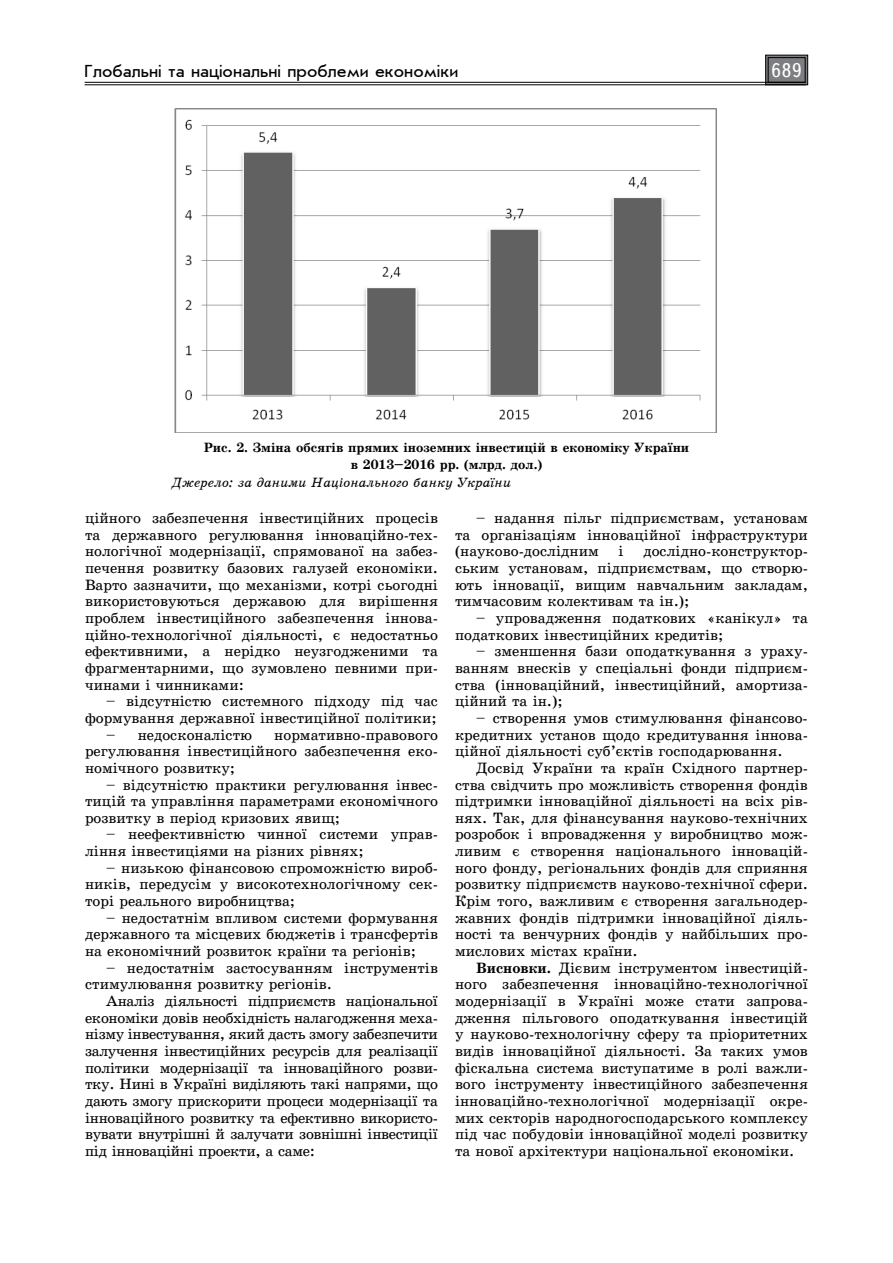
<style>
.page{position:relative;width:893px;height:1263px;background:#fff}
.page>*{position:absolute;margin:0;border:0;box-sizing:border-box;transform-origin:0 0}
.t1{font:19.5px "Ukrainian Text";color:#fff}
.t2{font:18px "Ukrainian Journal Sans";color:#000}
.t3{font:15px/16.6px "Ukrainian School";color:#000;text-align:justify}
.t4{font:700 13.5px/16.6px "Ukrainian School";color:#000;text-align:center}
.t5{font:italic 13.5px "Ukrainian School";color:#000}
.s1{font-weight:700}
</style>
<div class="page">
<svg style="left:765px;top:55px;width:43px;height:30px"></svg>
<div style="left:768px;top:57px;width:37px;height:26px;border:1px solid #000"></div>
<hr style="left:85px;top:82px;width:721px;height:1px;background:#000">
<hr style="left:85px;top:85px;width:721px;height:1px;background:#000">
<img style="left:174px;top:108px;width:542px;height:325px">
<p class="t2" style="left:85px;top:62px;width:375px">Глобальні та національні проблеми економіки</p>
<h1 class="t1" style="left:771px;top:60px;width:32px">689</h1>
<p class="t4" style="left:204px;top:439px;width:487px">Рис. 2. Зміна обсягів прямих іноземних інвестицій в економіку України в 2013–2016 рр. (млрд. дол.)</p>
<p class="t5" style="left:172px;top:475px;width:340px">Джерело: за даними Національного банку України</p>
<p class="t3" style="left:85px;top:510px;width:354px">ційного забезпечення інвестиційних процесів та державного регулювання інноваційно-тех&shy;нологічної модернізації, спрямованої на забез&shy;печення розвитку базових галузей економіки.<br>Варто зазначити, що механізми, котрі сьогодні використовуються державою для вирішення проблем інвестиційного забезпечення іннова&shy;ційно-технологічної діяльності, є недостатньо ефективними, а нерідко неузгодженими та фрагментарними, що зумовлено певними при&shy;чинами і чинниками:</p>
<p class="t3" style="left:85px;top:693px;width:354px;text-align:right">– відсутністю системного підходу під час формування державної інвестиційної політики;</p>
<p class="t3" style="left:106px;top:726px;width:147px">– недосконалістю</p>
<p class="t3" style="left:85px;top:726px;width:354px;text-indent:189px">нормативно-правового регулювання інвестиційного забезпечення еко&shy;номічного розвитку;</p>
<p class="t3" style="left:85px;top:776px;width:354px;text-indent:21px">– відсутністю практики регулювання інвес&shy;тицій та управління параметрами економічного розвитку в період кризових явищ;</p>
<p class="t3" style="left:85px;top:826px;width:354px;text-indent:21px">– неефективністю чинної системи управ&shy;ління інвестиціями на різних рівнях;</p>
<p class="t3" style="left:85px;top:859px;width:354px;text-indent:21px">– низькою фінансовою спроможністю вироб&shy;ників, передусім у високотехнологічному сек&shy;торі реального виробництва;</p>
<p class="t3" style="left:85px;top:909px;width:354px;text-indent:21px">– недостатнім впливом системи формування державного та місцевих бюджетів і трансфертів на економічний розвиток країни та регіонів;</p>
<p class="t3" style="left:85px;top:959px;width:354px;text-indent:21px">– недостатнім застосуванням інструментів стимулювання розвитку регіонів.</p>
<p class="t3" style="left:85px;top:993px;width:354px;text-indent:21px">Аналіз діяльності підприємств національної економіки довів необхідність налагодження меха&shy;нізму інвестування, який дасть змогу забезпечити залучення інвестиційних ресурсів для реалізації політики модернізації та інноваційного розви&shy;тку. Нині в Україні виділяють такі напрями, що дають змогу прискорити процеси модернізації та інноваційного розвитку та ефективно використо&shy;вувати внутрішні й залучати зовнішні інвестиції під інноваційні проекти, а саме:</p>
<p class="t3" style="left:455px;top:510px;width:354px;text-indent:21px">– надання пільг підприємствам, установам та організаціям інноваційної інфраструктури (науково-дослідним</p>
<p class="t3" style="left:455px;top:543px;width:354px;text-indent:188px">дослідно-конструктор&shy;ським установам, підприємствам, що створю&shy;ють інновації, вищим навчальним закладам, тимчасовим колективам та ін.);</p>
<p class="t3" style="left:455px;top:610px;width:354px;text-indent:21px">– упровадження податкових «канікул» та податкових інвестиційних кредитів;</p>
<p class="t3" style="left:455px;top:643px;width:354px;text-indent:21px">– зменшення бази оподаткування з ураху&shy;ванням внесків у спеціальні фонди підприєм&shy;ства (інноваційний, інвестиційний, амортиза&shy;ційний та ін.);</p>
<p class="t3" style="left:455px;top:709px;width:354px;text-indent:21px">– створення умов стимулювання фінансово&shy;кредитних установ щодо кредитування іннова&shy;ційної діяльності суб’єктів господарювання.</p>
<p class="t3" style="left:455px;top:759px;width:354px;text-indent:21px">Досвід України та країн Східного партнер&shy;ства свідчить про можливість створення фондів підтримки інноваційної діяльності на всіх рів&shy;нях. Так, для фінансування науково-технічних розробок і впровадження у виробництво мож&shy;ливим є створення національного інновацій&shy;ного фонду, регіональних фондів для сприяння розвитку підприємств науково-технічної сфери.<br>Крім того, важливим є створення загальнодер&shy;жавних фондів підтримки інноваційної діяль&shy;ності та венчурних фондів у найбільших про&shy;мислових містах країни.</p>
<p class="t3" style="left:455px;top:959px;width:354px;text-indent:21px"><span class="s1">Висновки.</span> Дієвим інструментом інвестицій&shy;ного забезпечення інноваційно-технологічної модернізації в Україні може стати запрова&shy;дження пільгового оподаткування інвестицій у науково-технологічну сферу та пріоритетних видів інноваційної діяльності. За таких умов фіскальна система виступатиме в ролі важли&shy;вого інструменту інвестиційного забезпечення інноваційно-технологічної модернізації окре&shy;мих секторів народногосподарського комплексу під час побудовіи інноваційної моделі розвитку та нової архітектури національної економіки.</p>
<p class="t3" style="left:619px;top:543px;width:7px">і</p>
</div>
